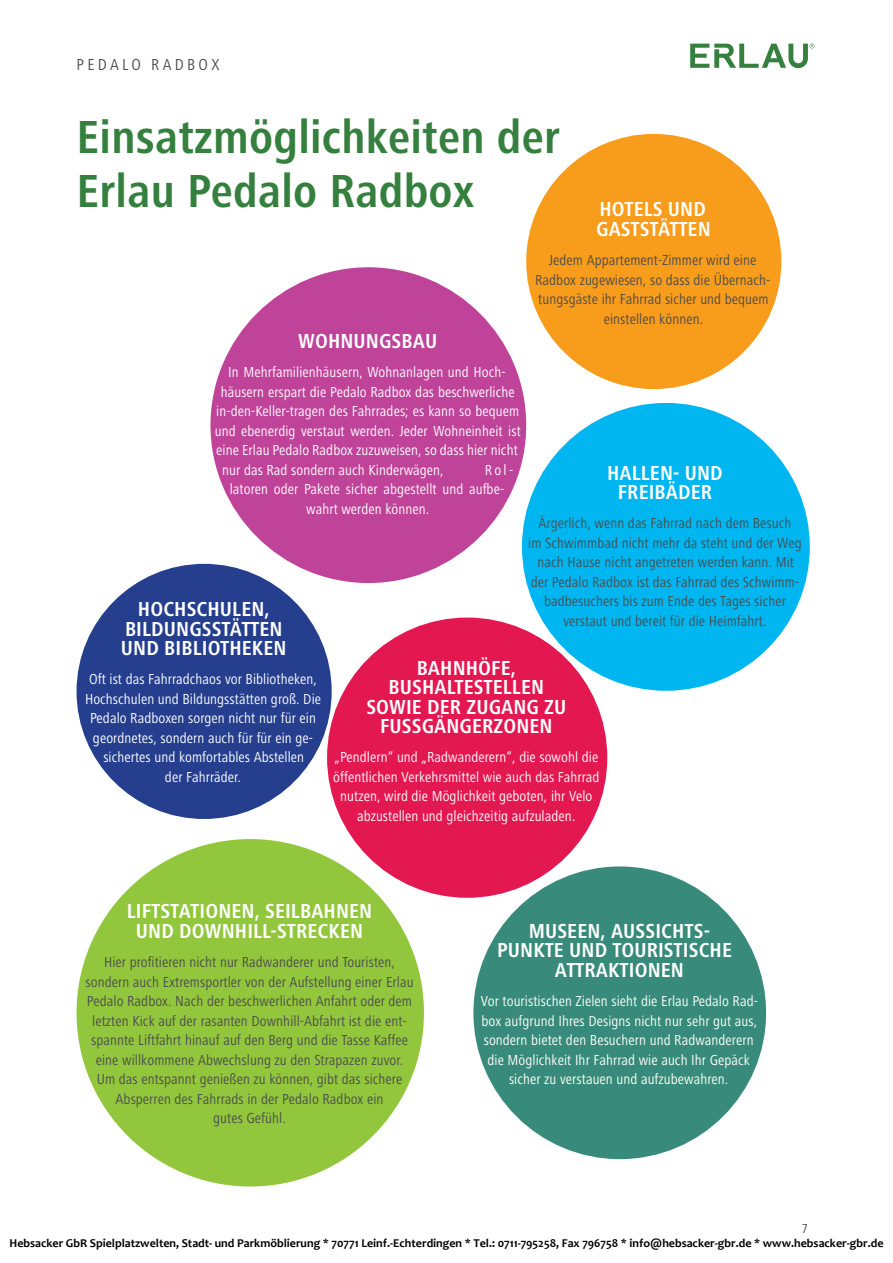
<style>
.page{position:relative;width:893px;height:1263px;background:#fff}
.page>*{position:absolute;margin:0;border:0;box-sizing:border-box;transform-origin:0 0}
.t1{font:700 condensed 48px/53.6px "Frutiger Next LT";letter-spacing:.005em;color:#35803e}
.t2{font:700 condensed 21px/19.5px "Frutiger Next LT";letter-spacing:.005em;color:#fff;text-align:center}
.t3{font:condensed 16.5px "Frutiger Next LT";letter-spacing:.2em;color:#4b4c4d}
.t4{font:condensed 15px/19.5px "Frutiger Next LT";letter-spacing:.005em;color:#fff;text-align:center}
.t5{font:condensed 15px/19.5px "Frutiger Next LT";letter-spacing:.005em;color:#4b4c4d;text-align:center}
.t6{font:condensed 13.5px "Frutiger Next LT";color:#4b4c4d}
.t7{font:700 12px "Candara";color:#000}
.s1{font-size:16.5px}
</style>
<div class="page">
<div style="left:526px;top:134px;width:255px;height:255px;background:#f89c1c;border-radius:50%"></div>
<div style="left:522px;top:403px;width:288px;height:288px;background:#00b6f0;border-radius:50%"></div>
<div style="left:210px;top:267px;width:316px;height:316px;background:#bf4499;border-radius:50%"></div>
<div style="left:327px;top:617px;width:280px;height:281px;background:#e31851;border-radius:50%"></div>
<div style="left:77px;top:839px;width:347px;height:347px;background:#92c73d;border-radius:50%"></div>
<div style="left:77px;top:564px;width:255px;height:255px;background:#253f8e;border-radius:50%"></div>
<div style="left:473px;top:866px;width:293px;height:293px;background:#388b7a;border-radius:50%"></div>
<svg style="left:690px;top:44px;width:124px;height:24px"></svg>
<p class="t3" style="left:77px;top:56px;width:144px">PEDALO RADBOX</p>
<h1 class="t1" style="left:77px;top:110px;width:485px">Einsatzmöglichkeiten der<br>Erlau Pedalo Radbox</h1>
<h2 class="t2" style="left:596px;top:200px;width:116px;text-align:left">HOTELS UND<br>GASTSTÄTTEN</h2>
<p class="t5" style="left:535px;top:250px;width:237px">Jedem Appartement-Zimmer wird eine Radbox zugewiesen, so dass die Übernach&shy;tungsgäste ihr Fahrrad sicher und bequem einstellen können.</p>
<h2 class="t2" style="left:298px;top:331px;width:140px">WOHNUNGSBAU</h2>
<p class="t4" style="left:228px;top:363px;width:279px">In Mehrfamilienhäusern, Wohnanlagen und Hoch-</p>
<p class="t4" style="left:221px;top:382px;width:296px">häusern erspart die Pedalo Radbox das beschwerliche</p>
<p class="t4" style="left:216px;top:402px;width:305px">in-den-Keller-tragen des Fahrrades; es kann so bequem</p>
<p class="t4" style="left:215px;top:421px;width:308px">und ebenerdig verstaut werden. Jeder Wohneinheit ist</p>
<p class="t4" style="left:216px;top:441px;width:303px">eine Erlau Pedalo Radbox zuzuweisen, so dass hier nicht</p>
<p class="t4" style="left:222px;top:460px;width:223px">nur das Rad sondern auch Kinderwägen,</p>
<p class="t4" style="left:485px;top:460px;width:30px">Rol-</p>
<p class="t4" style="left:230px;top:480px;width:276px">latoren oder Pakete sicher abgestellt und aufbe-</p>
<p class="t4" style="left:306px;top:499px;width:124px">wahrt werden können.</p>
<h2 class="t2" style="left:607px;top:463px;width:117px">HALLEN- UND<br>FREIBÄDER</h2>
<p class="t5" style="left:528px;top:514px;width:275px">Ärgerlich, wenn das Fahrrad nach dem Besuch<br>im Schwimmbad nicht mehr da steht und der Weg nach Hause nicht angetreten werden kann. Mit der Pedalo Radbox ist das Fahrrad des Schwimm&shy;badbesuchers bis zum Ende des Tages sicher verstaut und bereit für die Heimfahrt.</p>
<h2 class="t2" style="left:121px;top:599px;width:167px">HOCHSCHULEN,<br>BILDUNGSSTÄTTEN<br>UND BIBLIOTHEKEN</h2>
<p class="t4" style="left:85px;top:670px;width:238px">Oft ist das Fahrradchaos vor Bibliotheken, Hochschulen und Bildungsstätten groß. Die Pedalo Radboxen sorgen nicht nur für ein geordnetes, sondern auch für für ein ge&shy;sichertes und komfortables Abstellen<br>der Fahrräder.</p>
<h2 class="t2" style="left:366px;top:658px;width:202px">BAHNHÖFE,<br>BUSHALTESTELLEN<br>SOWIE DER ZUGANG ZU<br>FUSSGÄNGERZONEN</h2>
<p class="t4" style="left:333px;top:748px;width:268px">„Pendlern“ und „Radwanderern“, die sowohl die öffentlichen Verkehrsmittel wie auch das Fahrrad nutzen, wird die Möglichkeit geboten, ihr Velo abzustellen und gleichzeitig aufzuladen<span class="s1">.</span></p>
<h2 class="t2" style="left:127px;top:902px;width:247px">LIFTSTATIONEN, SEILBAHNEN<br>UND DOWNHILL-STRECKEN</h2>
<p class="t5" style="left:86px;top:952px;width:330px">Hier profitieren nicht nur Radwanderer und Touristen, sondern auch Extremsportler von der Aufstellung einer Erlau Pedalo Radbox. Nach der beschwerlichen Anfahrt oder dem letzten Kick auf der rasanten Downhill-Abfahrt ist die ent&shy;spannte Liftfahrt hinauf auf den Berg und die Tasse Kaffee eine willkommene Abwechslung zu den Strapazen zuvor.<br>Um das entspannt genießen zu können, gibt das sichere Absperren des Fahrrads in der Pedalo Radbox ein<br>gutes Gefühl.</p>
<h2 class="t2" style="left:497px;top:921px;width:236px">MUSEEN, AUSSICHTS-<br>PUNKTE UND TOURISTISCHE<br>ATTRAKTIONEN</h2>
<p class="t4" style="left:481px;top:991px;width:279px">Vor touristischen Zielen sieht die Erlau Pedalo Rad&shy;box aufgrund Ihres Designs nicht nur sehr gut aus, sondern bietet den Besuchern und Radwanderern die Möglichkeit Ihr Fahrrad wie auch Ihr Gepäck sicher zu verstauen und aufzubewahren.</p>
<p class="t6" style="left:802px;top:1221px;width:8px">7</p>
<p class="t7" style="left:10px;top:1236px;width:875px">Hebsacker GbR Spielplatzwelten, Stadt- und Parkmöblierung * 70771 Leinf.-Echterdingen * Tel.: 0711-795258, Fax 796758 * info@hebsacker-gbr.de * www.hebsacker-gbr.de</p>
</div>
